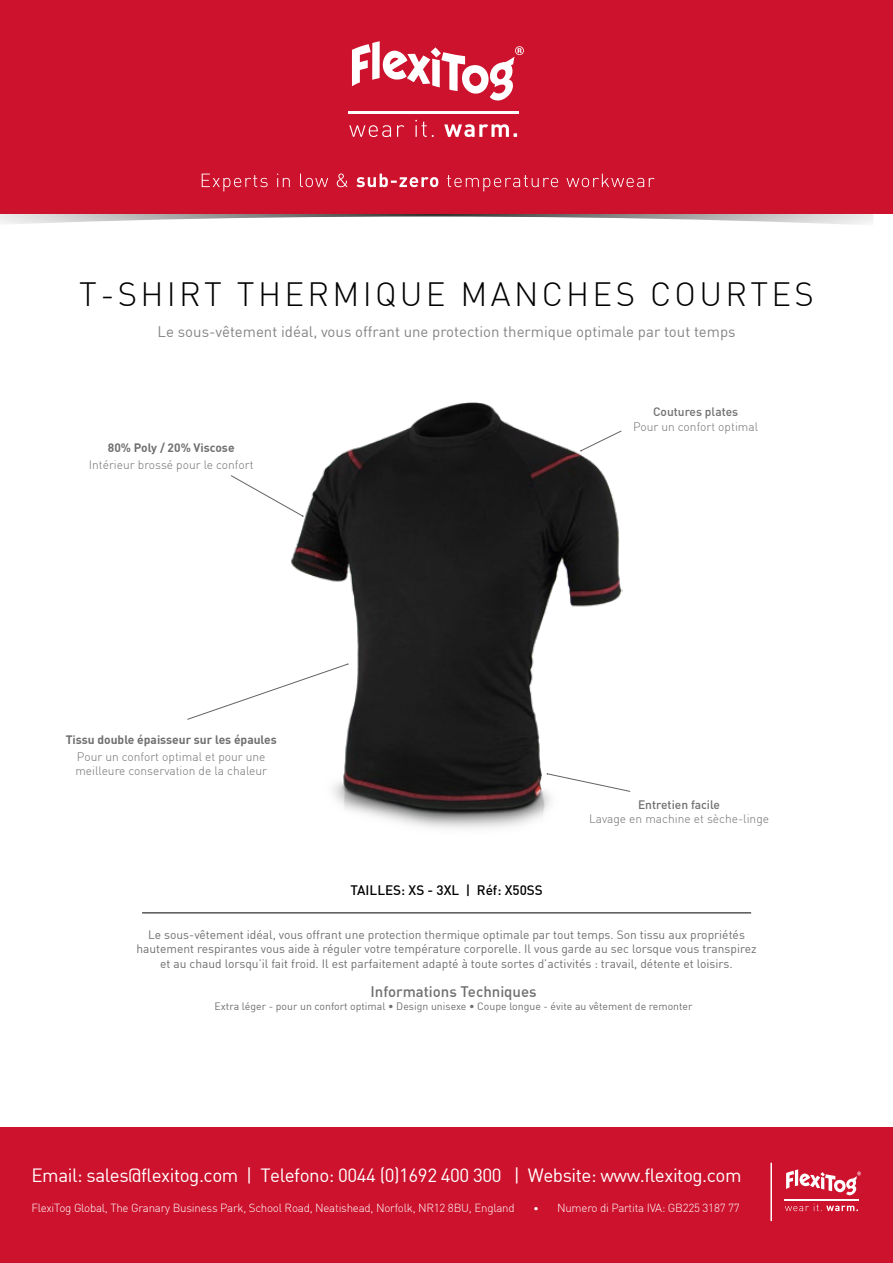
<style>
.page{position:relative;width:893px;height:1263px;background:#fff}
.page>*{position:absolute;margin:0;border:0;box-sizing:border-box;transform-origin:0 0}
.t1{font:300 33px "DIN";letter-spacing:.1em;color:#000}
.t2{font:18.75px "DIN";letter-spacing:-.025em;color:#fff}
.t3{font:15px "DIN";color:#858584}
.t4{font:500 15px "DIN";color:#706f6f}
.t5{font:500 13.5px "DIN";color:#000}
.t6{font:12px/14.4px "DIN";color:#706f6f;text-align:center}
.t7{font:300 12px/14.4px "DIN";color:#706f6f}
.t8{font:700 12px "DIN";color:#706f6f}
.t9{font:500 12px "DIN";color:#706f6f}
.t10{font:300 11.55px "DIN";letter-spacing:-.02em;color:#fff}
.t11{font:10.5px "DIN";color:#706f6f}
.s1{font-weight:400;font-size:10.05px}
</style>
<div class="page">
<img style="left:0;top:214px;width:873px;height:3px">
<svg style="left:0;top:217px;width:873px;height:8px"></svg>
<div style="left:0;top:0;width:893px;height:214px;background:#cd122d"></div>
<div style="left:0;top:1129px;width:893px;height:134px;background:#cd122d"></div>
<hr style="left:770px;top:1163px;width:2px;height:58px;background:#fff">
<svg style="left:202px;top:173px;width:453px;height:18px"></svg>
<hr style="left:348px;top:111px;width:170px;height:2px;background:#fff">
<svg style="left:349px;top:120px;width:168px;height:17px"></svg>
<svg style="left:352px;top:41px;width:172px;height:60px"></svg>
<hr style="left:784px;top:1200px;width:74px;height:1px;background:#fff">
<svg style="left:785px;top:1204px;width:73px;height:7px"></svg>
<svg style="left:786px;top:1169px;width:75px;height:26px"></svg>
<img style="left:288px;top:402px;width:335px;height:511px">
<svg style="left:231px;top:475px;width:73px;height:42px"></svg>
<svg style="left:187px;top:663px;width:162px;height:57px"></svg>
<svg style="left:546px;top:773px;width:85px;height:19px"></svg>
<svg style="left:580px;top:430px;width:42px;height:22px"></svg>
<hr style="left:142px;top:913px;width:609px;height:1px;background:#000">
<h1 class="t1" style="left:79px;top:274px;width:736px">T-SHIRT THERMIQUE MANCHES COURTES</h1>
<p class="t3" style="left:158px;top:322px;width:580px">Le sous-vêtement idéal, vous offrant une protection thermique optimale par tout temps</p>
<p class="t8" style="left:108px;top:440px;width:128px">80% Poly / 20% Viscose</p>
<p class="t7" style="left:89px;top:457px;width:166px">Intérieur brossé pour le confort</p>
<p class="t8" style="left:66px;top:732px;width:213px">Tissu double épaisseur sur les épaules</p>
<p class="t7" style="left:75px;top:749px;width:193px">Pour un confort optimal et pour une meilleure conservation de la chaleur</p>
<p class="t9" style="left:653px;top:404px;width:87px">Coutures plates</p>
<p class="t7" style="left:633px;top:419px;width:127px">Pour un confort optimal</p>
<p class="t9" style="left:638px;top:797px;width:83px">Entretien facile</p>
<p class="t7" style="left:589px;top:811px;width:182px">Lavage en machine et sèche-linge</p>
<p class="t5" style="left:350px;top:881px;width:194px">TAILLES: XS - 3XL | Réf: X50SS</p>
<p class="t6" style="left:136px;top:927px;width:622px">Le sous-vêtement idéal, vous offrant une protection thermique optimale par tout temps. Son tissu aux propriétés hautement respirantes vous aide à réguler votre température corporelle. Il vous garde au sec lorsque vous transpirez et au chaud lorsqu’il fait froid. Il est parfaitement adapté à toute sortes d’activités : travail, détente et loisirs.</p>
<p class="t4" style="left:370px;top:982px;width:168px">Informations Techniques</p>
<p class="t11" style="left:215px;top:1000px;width:479px">Extra léger - pour un confort optimal • Design unisexe • Coupe longue - évite au vêtement de remonter</p>
<h2 class="t2" style="left:32px;top:1163px;width:712px">Email: sales@flexitog.com | Telefono: 0044 (0)1692 400 300 | Website: www.flexitog.com</h2>
<p class="t10" style="left:32px;top:1201px;width:485px">FlexiTog Global, The Granary Business Park, School Road, Neatishead, Norfolk, NR12 8BU, England</p>
<p class="t10" style="left:534px;top:1201px;width:208px"><span class="s1">•</span> Numero di Partita IVA: GB225 3187 77</p>
</div>
